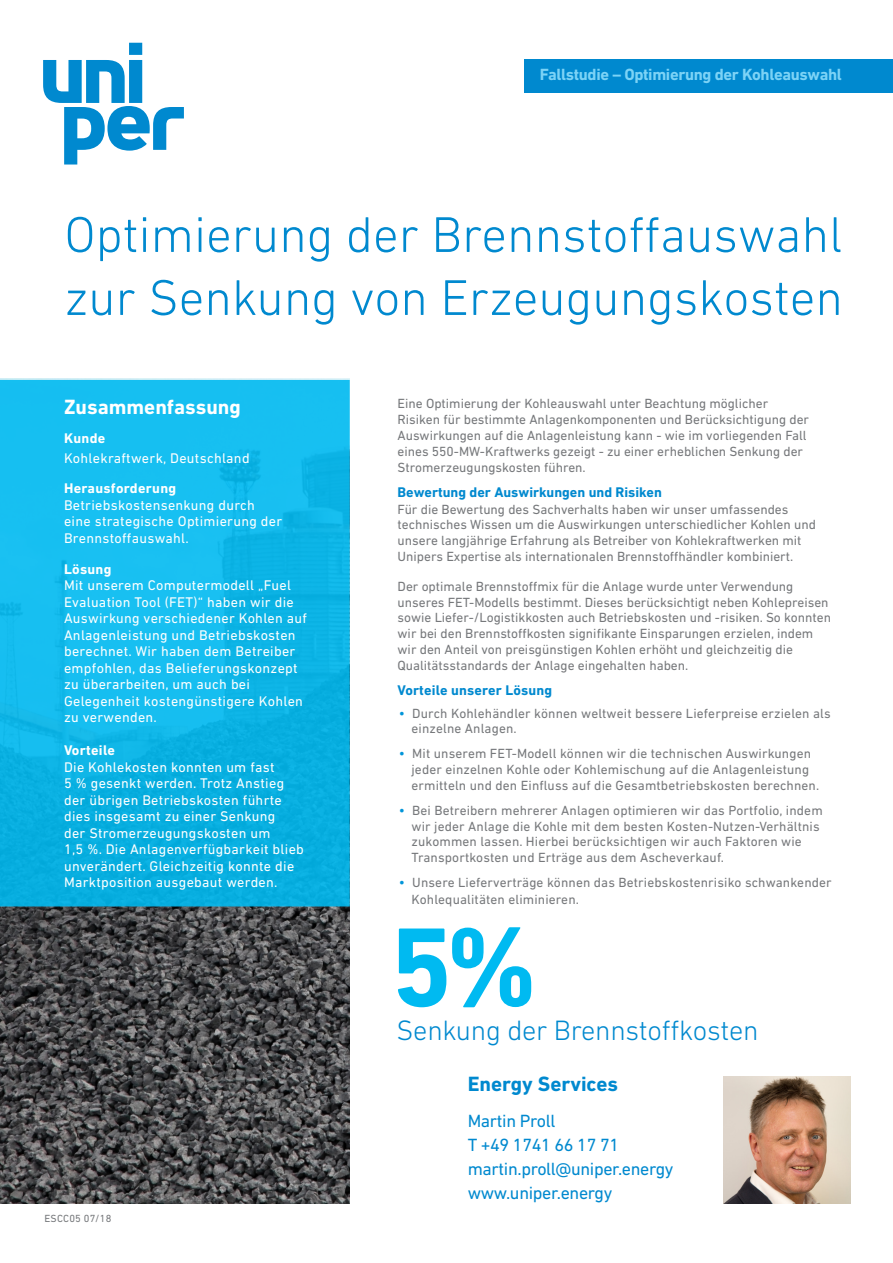
<style>
.page{position:relative;width:893px;height:1263px;background:#fff}
.page>*{position:absolute;margin:0;border:0;box-sizing:border-box;transform-origin:0 0}
.BODY_COPY{font:700 114px "DIN Next LT Pro";color:#00baf1}
.BODY_COPY-2{font:300 51px/63px "DIN Next LT Pro";color:#0089cf}
.BODY_COPY-3{font:300 28.5px "DIN Next LT Pro";letter-spacing:-.01em;color:#0089cf}
.BODY_COPY-4{font:700 21px "DIN Next LT Pro";color:#fff}
.BODY_COPY-5{font:700 21px "DIN Next LT Pro";color:#0089cf}
.BODY_COPY-6{font:18px "DIN Next LT Pro";letter-spacing:-.02em;color:#0089cf}
.BODY_COPY-7{font:700 16.5px "DIN Next LT Pro";letter-spacing:-.02em;color:#7cd3f6}
.BODY_COPY-8{font:14.25px/16.5px "DIN Next LT Pro";letter-spacing:.02em;color:#fff}
.BODY_COPY-9{font:700 14.25px "DIN Next LT Pro";color:#0089cf}
.BODY_COPY-10{font:13.5px/15.9px "DIN Next LT Pro";color:#76787b}
.BODY_COPY-11{font:10.5px "DIN Next LT Pro";letter-spacing:.02em;color:#76787b}
.s1{font-weight:700}
.s2{font-size:14.25px;color:#0095d9}
</style>
<div class="page">
<img style="left:0;top:378px;width:350px;height:825px">
<div style="left:1px;top:381px;width:348px;height:525px;background:linear-gradient(to bottom,#19c2f4,#06addf)"></div>
<div style="left:0;top:380px;width:350px;height:526px;border:2px solid #00baf1"></div>
<div style="left:525px;top:60px;width:368px;height:33px;background:#0089cf"></div>
<svg style="left:43px;top:43px;width:141px;height:122px"></svg>
<img style="left:723px;top:1076px;width:128px;height:128px">
<p class="BODY_COPY-7" style="left:540px;top:65px;width:304px">Fallstudie – Optimierung der Kohleauswahl</p>
<p class="BODY_COPY-2" style="left:64px;top:203px;width:780px">Optimierung der Brennstoffauswahl zur Senkung von Erzeugungskosten</p>
<p class="BODY_COPY-4" style="left:64px;top:395px;width:178px">Zusammenfassung</p>
<p class="BODY_COPY-8" style="left:64px;top:429px;width:187px;line-height:19.5px"><span class="s1">Kunde<br></span>Kohlekraftwerk, Deutschland</p>
<p class="BODY_COPY-8" style="left:64px;top:480px;width:220px"><span class="s1">Herausforderung<br></span>Betriebskostensenkung durch eine strategische Optimierung der<br>Brennstoffauswahl.</p>
<p class="BODY_COPY-8" style="left:64px;top:560px;width:244px"><span class="s1">Lösung<br></span>Mit unserem Computermodell „Fuel<br>Evaluation Tool (FET)“ haben wir die<br>Auswirkung verschiedener Kohlen auf<br>Anlagenleistung und Betriebskosten berechnet. Wir haben dem Betreiber empfohlen, das Belieferungskonzept zu überarbeiten, um auch bei<br>Gelegenheit kostengünstigere Kohlen zu verwenden.</p>
<p class="BODY_COPY-8" style="left:64px;top:742px;width:241px"><span class="s1">Vorteile<br></span>Die Kohlekosten konnten um fast<br>5 % gesenkt werden. Trotz Anstieg der übrigen Betriebskosten führte dies insgesamt zu einer Senkung<br>der Stromerzeugungskosten um<br>1,5 %. Die Anlagenverfügbarkeit blieb unverändert. Gleichzeitig konnte die<br>Marktposition ausgebaut werden.</p>
<p class="BODY_COPY-11" style="left:45px;top:1212px;width:68px">ESCC05 07/18</p>
<p class="BODY_COPY-10" style="left:398px;top:396px;width:413px">Eine Optimierung der Kohleauswahl unter Beachtung möglicher Risiken für bestimmte Anlagenkomponenten und Berücksichtigung der Auswirkungen auf die Anlagenleistung kann - wie im vorliegenden Fall eines 550-MW-Kraftwerks gezeigt - zu einer erheblichen Senkung der Stromerzeugungskosten führen.</p>
<p class="BODY_COPY-9" style="left:398px;top:484px;width:266px">Bewertung der Auswirkungen und Risiken</p>
<p class="BODY_COPY-10" style="left:398px;top:501px;width:420px">Für die Bewertung des Sachverhalts haben wir unser umfassendes technisches Wissen um die Auswirkungen unterschiedlicher Kohlen und unsere langjährige Erfahrung als Betreiber von Kohlekraftwerken mit Unipers Expertise als internationalen Brennstoffhändler kombiniert.</p>
<p class="BODY_COPY-10" style="left:398px;top:578px;width:435px">Der optimale Brennstoffmix für die Anlage wurde unter Verwendung unseres FET-Modells bestimmt. Dieses berücksichtigt neben Kohlepreisen sowie Liefer-/Logistikkosten auch Betriebskosten und -risiken. So konnten wir bei den Brennstoffkosten signifikante Einsparungen erzielen, indem wir den Anteil von preisgünstigen Kohlen erhöht und gleichzeitig die Qualitätsstandards der Anlage eingehalten haben.</p>
<p class="BODY_COPY-9" style="left:398px;top:682px;width:156px">Vorteile unserer Lösung</p>
<p class="BODY_COPY-10" style="left:411px;top:705px;width:421px;text-indent:-13px"><span class="s2">•</span> Durch Kohlehändler können weltweit bessere Lieferpreise erzielen als einzelne Anlagen.</p>
<p class="BODY_COPY-10" style="left:411px;top:746px;width:409px;text-indent:-13px"><span class="s2">•</span> Mit unserem FET-Modell können wir die technischen Auswirkungen jeder einzelnen Kohle oder Kohlemischung auf die Anlagenleistung ermitteln und den Einfluss auf die Gesamtbetriebskosten berechnen.</p>
<p class="BODY_COPY-10" style="left:411px;top:802px;width:413px;text-indent:-13px"><span class="s2">•</span> Bei Betreibern mehrerer Anlagen optimieren wir das Portfolio, indem wir jeder Anlage die Kohle mit dem besten Kosten-Nutzen-Verhältnis zukommen lassen. Hierbei berücksichtigen wir auch Faktoren wie Transportkosten und Erträge aus dem Ascheverkauf.</p>
<p class="BODY_COPY-10" style="left:411px;top:874px;width:422px;line-height:16.5px;text-indent:-13px"><span class="s2">•</span> Unsere Lieferverträge können das Betriebskostenrisiko schwankender<br>Kohlequalitäten eliminieren.</p>
<p class="BODY_COPY" style="left:390px;top:900px;width:150px">5%</p>
<p class="BODY_COPY-3" style="left:397px;top:1014px;width:363px">Senkung der Brennstoffkosten</p>
<p class="BODY_COPY-5" style="left:468px;top:1072px;width:152px">Energy Services</p>
<p class="BODY_COPY-6" style="left:468px;top:1111px;width:89px">Martin Proll</p>
<p class="BODY_COPY-6" style="left:468px;top:1135px;width:153px">T +49 1741 66 17 71</p>
<p class="BODY_COPY-6" style="left:468px;top:1159px;width:207px">martin.proll@uniper.energy</p>
<p class="BODY_COPY-6" style="left:468px;top:1183px;width:146px">www.uniper.energy</p>
</div>
